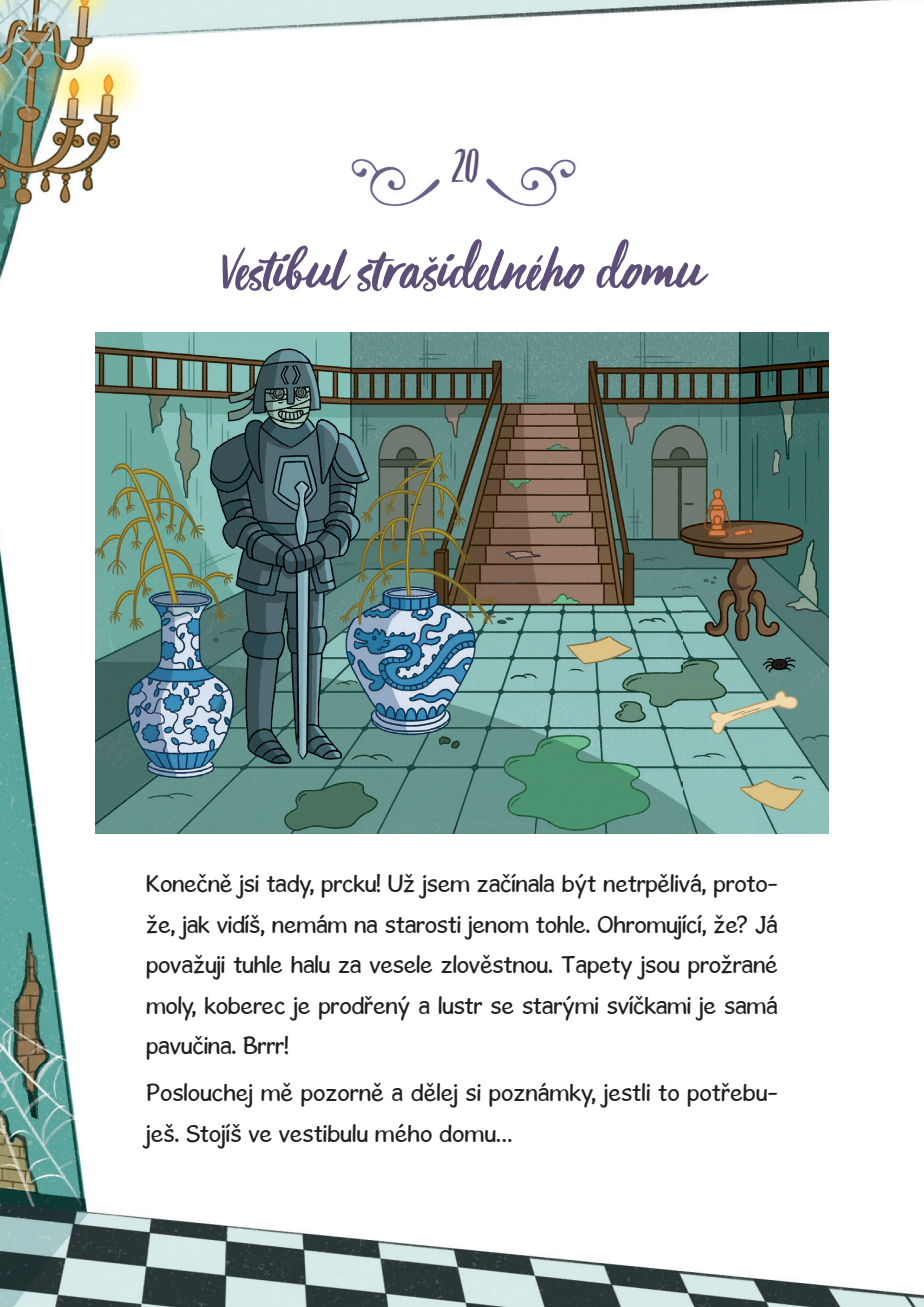
<style>
.page{position:relative;width:924px;height:1307px;background:#fff}
.page>*{position:absolute;margin:0;border:0;box-sizing:border-box;transform-origin:0 0}
.t1{font:63px "Viva Beautiful B";color:#5e4f79}
.t2{font:47.25px "Active";color:#5e4f79;scale:.72 1}
.t3{font:24.75px/40.5px "Gosmick Sans mm";color:#231f20;text-align:justify}
</style>
<div class="page">
<img style="left:0;top:0;width:923px;height:1306px">
<img style="left:341px;top:128px;width:104px;height:95px">
<img style="left:479px;top:128px;width:103px;height:95px">
<img style="left:95px;top:332px;width:733px;height:501px">
<h2 class="t2" style="left:452px;top:140px;width:47px">20</h2>
<h1 class="t1" style="left:222px;top:228px;width:481px">Vestibul strašidelného domu</h1>
<p class="t3" style="left:146px;top:863px;width:633px">Konečně jsi tady, prcku! Už jsem začínala být netrpělivá, proto&shy;že, jak vidíš, nemám na starosti jenom tohle. Ohromující, že? Já považuji tuhle halu za vesele zlověstnou. Tapety jsou prožrané moly, koberec je prodřený a lustr se starými svíčkami je samá pavučina. Brrr!</p>
<p class="t3" style="left:146px;top:1072px;width:633px">Poslouchej mě pozorně a dělej si poznámky, jestli to potřebu&shy;ješ. Stojíš ve vestibulu mého domu…</p>
</div>
